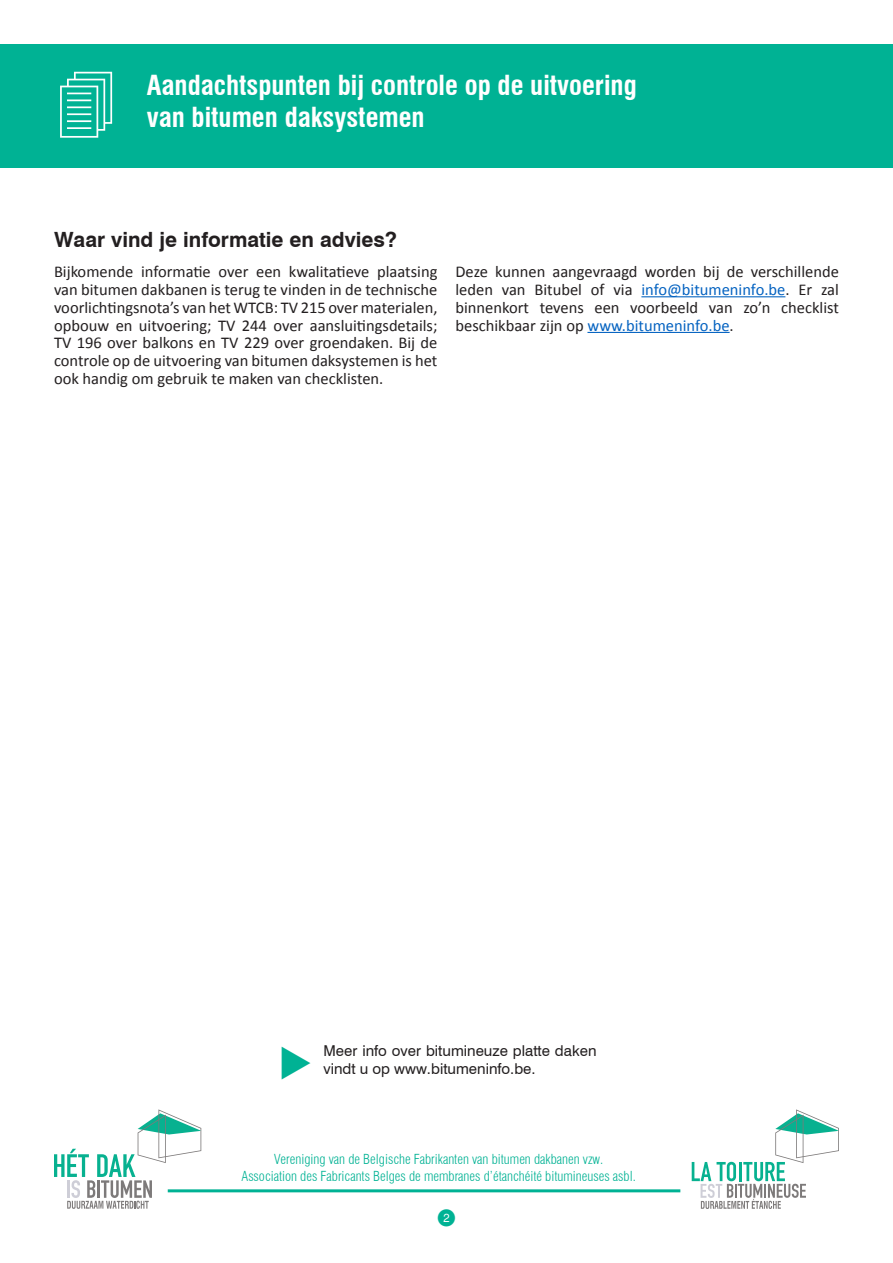
<style>
.page{position:relative;width:893px;height:1263px;background:#fff}
.page>*{position:absolute;margin:0;border:0;box-sizing:border-box;transform-origin:0 0}
.t1{font:700 condensed 27px/32.4px "Swiss 721 BT";color:#fff}
.t2{font:700 21px "Swiss 721 BT";color:#231f20}
.t3{font:18px "Numerics P03";color:#00b294}
.t4{font:16.5px/17.9px "Calibri";color:#231f20;text-align:justify}
.t5{font:15px "Swiss 721 BT";color:#231f20}
.t6{font:300 condensed 13.5px/16.2px "Swiss 721 BT";color:#00b294;text-align:center}
.s1{color:#0563c1}
.s2{color:#00b294}
</style>
<div class="page">
<svg style="left:54px;top:1109px;width:147px;height:100px"></svg>
<svg style="left:692px;top:1109px;width:147px;height:100px"></svg>
<hr style="left:168px;top:1189px;width:512px;height:3px;background:#00b294">
<hr style="left:641px;top:296px;width:144px;height:1px;background:#0563c1">
<hr style="left:587px;top:332px;width:143px;height:1px;background:#0563c1">
<div style="left:0;top:45px;width:893px;height:123px;background:#00b294"></div>
<h1 class="t1" style="left:147px;top:69px;width:492px;text-indent:-93px">✔ Aandachtspunten bij controle op de uitvoering van bitumen daksystemen</h1>
<p class="t2" style="left:54px;top:226px;width:344px">Waar vind je informatie en advies?</p>
<p class="t4" style="left:54px;top:262px;width:385px">Bijkomende informatie over een kwalitatieve plaatsing van bitumen dakbanen is terug te vinden in de technische voorlichtingsnota’s van het WTCB: TV 215 over materialen, opbouw en uitvoering; TV 244 over aansluitingsdetails; TV 196 over balkons en TV 229 over groendaken. Bij de controle op de uitvoering van bitumen daksystemen is het ook handig om gebruik te maken van checklisten.</p>
<p class="t4" style="left:455px;top:262px;width:385px">Deze kunnen aangevraagd worden bij de verschillende leden van Bitubel of via <span class="s1">info@bitumeninfo.be</span>. Er zal binnenkort tevens een voorbeeld van zo’n checklist beschikbaar zijn op <span class="s1">www.bitumeninfo.be</span>.</p>
<p class="t5" style="left:323px;top:1042px;width:274px">Meer info over bitumineuze platte daken</p>
<p class="t5" style="left:278px;top:1060px;width:259px"><span class="s2">◆</span> vindt u op www.bitumeninfo.be.</p>
<p class="t6" style="left:241px;top:1151px;width:396px">Vereniging van de Belgische Fabrikanten van bitumen dakbanen vzw.<br>Association des Fabricants Belges de membranes d’étanchéité bitumineuses asbl.</p>
<p class="t3" style="left:437px;top:1209px;width:19px">W</p>
</div>
